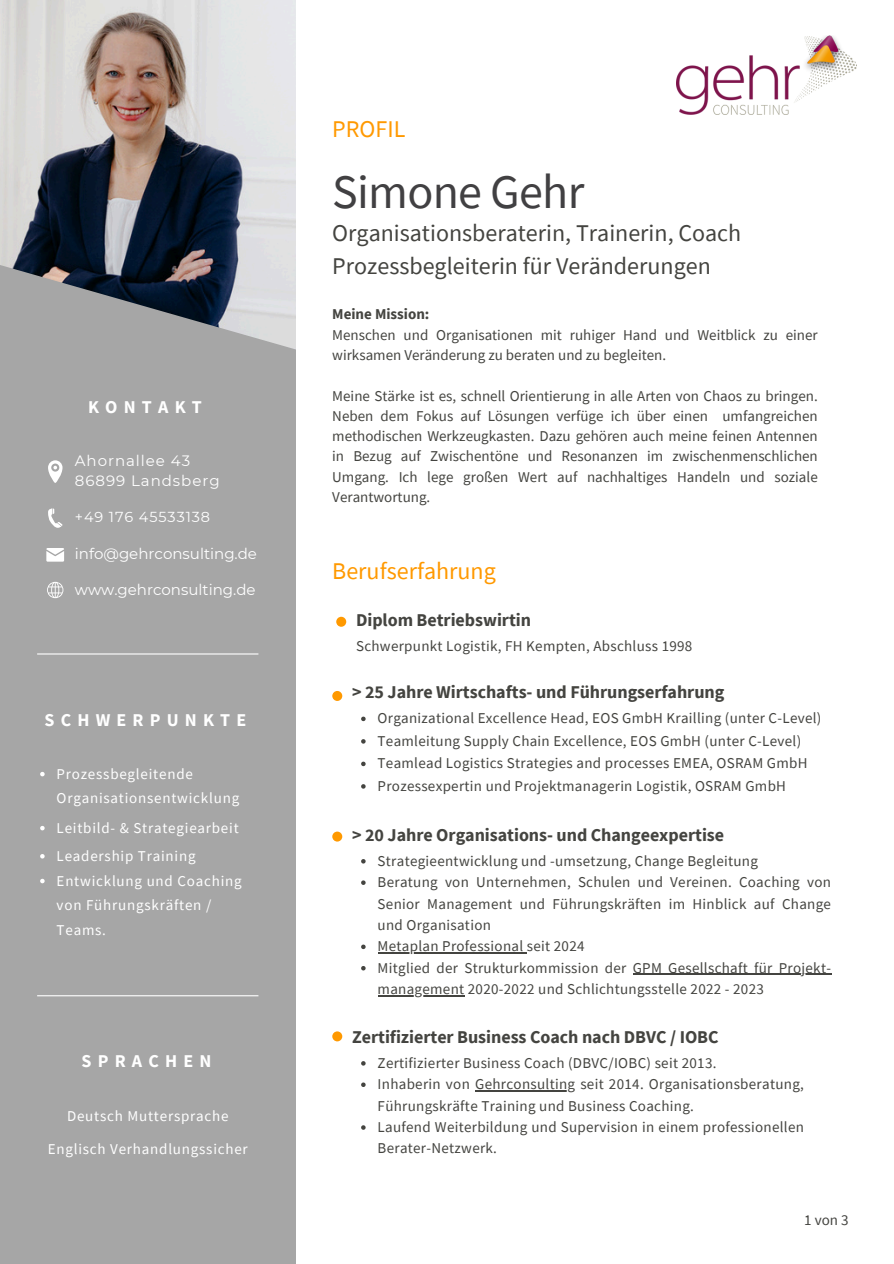
<style>
.page{position:relative;width:894px;height:1264px;background:#fff}
.page>*{position:absolute;margin:0;border:0;box-sizing:border-box;transform-origin:0 0}
.t1{font:48px "Source Sans Pro";letter-spacing:-.015em;color:#414042}
.t2{font:24px/32.7px "Source Sans Pro";color:#444440}
.t3{font:24px "Source Sans Pro";color:#f90}
.t4{font:700 18px "Source Sans Pro";letter-spacing:-.005em;color:#444440}
.t5{font:700 18px "Source Sans Pro";letter-spacing:.345em;color:#fff}
.t6{font:15px/20.2px "Source Sans Pro";letter-spacing:.02em;color:#444440;text-align:justify}
.t7{font:15px/24.8px "Source Sans Pro";letter-spacing:.05em;color:#fff}
.t8{font:15px/20.2px "Source Sans Pro";color:#444440}
.t9{font:15px "Montserrat";color:#fff}
.t10{font:15px "Montserrat";letter-spacing:.065em;color:#fff}
.t11{font:700 15px "Source Sans Pro";color:#444440}
.t12{font:14.4px "Montserrat";letter-spacing:.065em;color:#fff}
</style>
<div class="page">
<div style="left:0;top:14px;width:296px;height:1249px;background:#a6a6a6"></div>
<img style="left:0;top:0;width:295px;height:349px">
<img style="left:676px;top:36px;width:180px;height:79px">
<div style="left:336px;top:616px;width:10px;height:10px;background:#f90;border-radius:50%"></div>
<svg style="left:361px;top:716px;width:4px;height:5px"></svg>
<svg style="left:361px;top:739px;width:4px;height:4px"></svg>
<svg style="left:361px;top:761px;width:4px;height:5px"></svg>
<svg style="left:361px;top:784px;width:4px;height:4px"></svg>
<div style="left:332px;top:691px;width:10px;height:10px;background:#f90;border-radius:50%"></div>
<svg style="left:361px;top:1061px;width:4px;height:4px"></svg>
<svg style="left:361px;top:1082px;width:4px;height:4px"></svg>
<hr style="left:475px;top:1090px;width:100px;height:1px;background:#444440">
<svg style="left:361px;top:1125px;width:4px;height:4px"></svg>
<div style="left:332px;top:1031px;width:10px;height:10px;background:#f90;border-radius:50%"></div>
<svg style="left:361px;top:859px;width:4px;height:4px"></svg>
<svg style="left:361px;top:880px;width:4px;height:5px"></svg>
<svg style="left:361px;top:944px;width:4px;height:5px"></svg>
<hr style="left:377px;top:952px;width:146px;height:1px;background:#444440">
<svg style="left:361px;top:966px;width:4px;height:4px"></svg>
<hr style="left:632px;top:973px;width:199px;height:2px;background:#444440">
<hr style="left:377px;top:995px;width:87px;height:1px;background:#444440">
<div style="left:332px;top:831px;width:10px;height:10px;background:#f90;border-radius:50%"></div>
<hr style="left:37px;top:653px;width:221px;height:1px;background:#fff">
<svg style="left:48px;top:460px;width:14px;height:23px"></svg>
<svg style="left:48px;top:508px;width:14px;height:20px"></svg>
<svg style="left:46px;top:548px;width:18px;height:13px"></svg>
<svg style="left:47px;top:582px;width:16px;height:16px"></svg>
<svg style="left:40px;top:772px;width:5px;height:4px"></svg>
<svg style="left:40px;top:826px;width:5px;height:4px"></svg>
<svg style="left:40px;top:854px;width:5px;height:4px"></svg>
<svg style="left:40px;top:878px;width:5px;height:5px"></svg>
<hr style="left:37px;top:995px;width:221px;height:1px;background:#fff">
<h3 class="t5" style="left:88px;top:395px;width:115px">KONTAKT</h3>
<h1 class="t10" style="left:75px;top:451px;width:117px">Ahornallee 43</h1>
<h3 class="t10" style="left:75px;top:472px;width:146px">86899 Landsberg</h3>
<p class="t12" style="left:75px;top:508px;width:137px">+49 176 45533138</p>
<p class="t9" style="left:75px;top:545px;width:184px">info@gehrconsulting.de</p>
<p class="t9" style="left:75px;top:580px;width:182px">www.gehrconsulting.de</p>
<p class="t5" style="left:44px;top:708px;width:203px">SCHWERPUNKTE</p>
<h5 class="t7" style="left:57px;top:761px;width:184px">Prozessbegleitende<br>Organisationsentwicklung</h5>
<p class="t7" style="left:57px;top:815px;width:183px">Leitbild- &amp; Strategiearbeit</p>
<p class="t7" style="left:57px;top:843px;width:140px">Leadership Training</p>
<p class="t7" style="left:57px;top:867px;width:186px">Entwicklung und Coaching von Führungskräften /<br>Teams.</p>
<p class="t5" style="left:82px;top:1049px;width:131px">SPRACHEN</p>
<p class="t7" style="left:67px;top:1103px;width:163px">Deutsch Muttersprache</p>
<p class="t7" style="left:48px;top:1135px;width:201px">Englisch Verhandlungssicher</p>
<h5 class="t3" style="left:332px;top:113px;width:74px">PROFIL</h5>
<h5 class="t1" style="left:332px;top:160px;width:253px">Simone Gehr</h5>
<p class="t2" style="left:332px;top:216px;width:410px">Organisationsberaterin, Trainerin, Coach<br>Prozessbegleiterin für Veränderungen</p>
<p class="t11" style="left:332px;top:305px;width:99px">Meine Mission:</p>
<p class="t8" style="left:332px;top:324px;width:487px">Menschen und Organisationen mit ruhiger Hand und Weitblick zu einer wirksamen Veränderung zu beraten und zu begleiten.</p>
<p class="t6" style="left:332px;top:385px;width:487px">Meine Stärke ist es, schnell Orientierung in alle Arten von Chaos zu bringen.<br>Neben dem Fokus auf Lösungen verfüge ich über einen umfangreichen methodischen Werkzeugkasten. Dazu gehören auch meine feinen Antennen in Bezug auf Zwischentöne und Resonanzen im zwischenmenschlichen Umgang. Ich lege großen Wert auf nachhaltiges Handeln und soziale Verantwortung.</p>
<p class="t3" style="left:332px;top:555px;width:165px">Berufserfahrung</p>
<p class="t4" style="left:356px;top:608px;width:176px">Diplom Betriebswirtin</p>
<p class="t6" style="left:356px;top:635px;width:338px">Schwerpunkt Logistik, FH Kempten, Abschluss 1998</p>
<p class="t4" style="left:352px;top:680px;width:374px">&gt; 25 Jahre Wirtschafts- und Führungserfahrung</p>
<p class="t6" style="left:377px;top:708px;width:445px">Organizational Excellence Head, EOS GmbH Krailling (unter C-Level)</p>
<p class="t6" style="left:377px;top:730px;width:425px">Teamleitung Supply Chain Excellence, EOS GmbH (unter C-Level)</p>
<p class="t6" style="left:377px;top:753px;width:431px">Teamlead Logistics Strategies and processes EMEA, OSRAM GmbH</p>
<p class="t6" style="left:377px;top:775px;width:410px">Prozessexpertin und Projektmanagerin Logistik, OSRAM GmbH</p>
<h2 class="t4" style="left:352px;top:822px;width:373px">&gt; 20 Jahre Organisations- und Changeexpertise</h2>
<p class="t6" style="left:377px;top:850px;width:382px">Strategieentwicklung und -umsetzung, Change Begleitung</p>
<p class="t6" style="left:377px;top:871px;width:455px;line-height:21.3px">Beratung von Unternehmen, Schulen und Vereinen. Coaching von Senior Management und Führungskräften im Hinblick auf Change und Organisation</p>
<h4 class="t6" style="left:377px;top:935px;width:208px">Metaplan Professional seit 2024</h4>
<p class="t6" style="left:377px;top:957px;width:455px">Mitglied der Strukturkommission der GPM Gesellschaft für Projekt-</p>
<p class="t6" style="left:377px;top:978px;width:387px">management 2020-2022 und Schlichtungsstelle 2022 - 2023</p>
<p class="t4" style="left:352px;top:1024px;width:368px">Zertifizierter Business Coach nach DBVC / IOBC</p>
<p class="t6" style="left:377px;top:1052px;width:340px">Zertifizierter Business Coach (DBVC/IOBC) seit 2013.</p>
<h4 class="t6" style="left:377px;top:1073px;width:427px">Inhaberin von Gehrconsulting seit 2014. Organisationsberatung,</h4>
<p class="t6" style="left:377px;top:1094px;width:428px;line-height:21.3px">Führungskräfte Training und Business Coaching.<br>Laufend Weiterbildung und Supervision in einem professionellen</p>
<p class="t6" style="left:377px;top:1137px;width:121px">Berater-Netzwerk.</p>
<h5 class="t6" style="left:804px;top:1209px;width:46px">1von3</h5>
</div>
